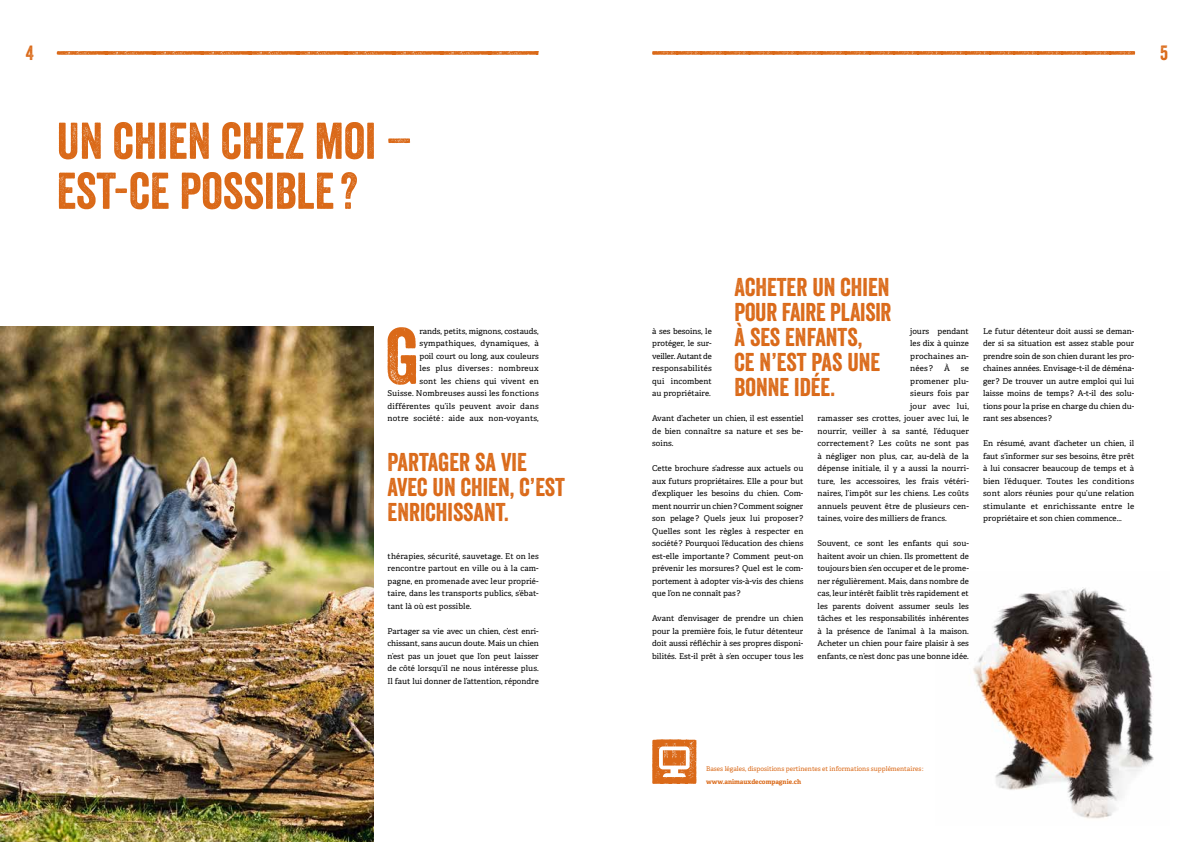
<style>
.page{position:relative;width:1191px;height:842px;background:#fff}
.page>*{position:absolute;margin:0;border:0;box-sizing:border-box;transform-origin:0 0}
.t1{font:77.1px "Veneer";color:#da6918}
.t2{font:50px/50px "Veneer";color:#da6918}
.t3{font:25px/25px "Veneer";color:#da6918}
.t4{font:20px "Veneer";color:#da6918}
.t5{font:8px/12.5px "Adelle Basic";letter-spacing:.005em;color:#000;text-align:justify}
.t6{font:6.5px "Adelle Basic";color:#da6918}
.t7{font:700 6.5px "Adelle Basic";color:#da6918}
</style>
<div class="page">
<svg style="left:57px;top:51px;width:482px;height:4px"></svg>
<svg style="left:652px;top:51px;width:483px;height:4px"></svg>
<img style="left:973px;top:587px;width:181px;height:232px">
<svg style="left:652px;top:740px;width:44px;height:44px"></svg>
<img style="left:0;top:326px;width:373px;height:516px">
<h3 class="t4" style="left:26px;top:41px;width:9px">4</h3>
<h3 class="t4" style="left:1160px;top:41px;width:9px">5</h3>
<h2 class="t2" style="left:57px;top:115px;width:357px">UN CHIEN CHEZ MOI –<br>EST-CE POSSIBLE?</h2>
<h1 class="t1" style="left:386px;top:309px;width:35px">G</h1>
<p class="t5" style="left:387px;top:325px;width:153px;text-align:right">rands, petits, mignons, costauds, sympathiques, dynamiques, à<br>poil court ou long, aux couleurs<br>les plus diverses : nombreux<br>sont les chiens qui vivent en<br>Suisse. Nombreuses aussi les fonctions différentes qu’ils peuvent avoir dans notre société : aide aux non-voyants,</p>
<h3 class="t3" style="left:387px;top:450px;width:179px">PARTAGER SA VIE<br>AVEC UN CHIEN, C’EST<br>ENRICHISSANT.</h3>
<p class="t5" style="left:387px;top:550px;width:153px">thérapies, sécurité, sauvetage. Et on les rencontre partout en ville ou à la cam&shy;pagne, en promenade avec leur proprié&shy;taire, dans les transports publics, s’ébat&shy;tant là où est possible.</p>
<p class="t5" style="left:387px;top:625px;width:153px">Partager sa vie avec un chien, c’est enri&shy;chissant, sans aucun doute. Mais un chien n’est pas un jouet que l’on peut laisser de côté lorsqu’il ne nous intéresse plus.<br>Il faut lui donner de l’attention, répondre</p>
<h3 class="t3" style="left:734px;top:275px;width:158px">ACHETER UN CHIEN<br>POUR FAIRE PLAISIR<br>À SES ENFANTS,<br>CE N’EST PAS UNE<br>BONNE IDÉE.</h3>
<p class="t5" style="left:652px;top:325px;width:61px">à ses besoins, le protéger, le sur&shy;veiller. Autant de responsabilités qui incombent au propriétaire.</p>
<p class="t5" style="left:652px;top:412px;width:153px">Avant d’acheter un chien, il est essentiel de bien connaître sa nature et ses be&shy;soins.</p>
<p class="t5" style="left:652px;top:462px;width:153px">Cette brochure s’adresse aux actuels ou aux futurs propriétaires. Elle a pour but d’expliquer les besoins du chien. Com&shy;ment nourrir un chien? Comment soigner son pelage ? Quels jeux lui proposer ?<br>Quelles sont les règles à respecter en société? Pourquoi l’éducation des chiens est-elle importante? Comment peut-on prévenir les morsures ? Quel est le com&shy;portement à adopter vis-à-vis des chiens que l’on ne connaît pas ?</p>
<p class="t5" style="left:652px;top:612px;width:153px">Avant d’envisager de prendre un chien pour la première fois, le futur détenteur doit aussi réfléchir à ses propres disponi&shy;bilités. Est-il prêt à s’en occuper tous les</p>
<p class="t5" style="left:910px;top:325px;width:60px">jours pendant les dix à quinze prochaines an&shy;nées ?</p>
<p class="t5" style="left:944px;top:362px;width:7px">À</p>
<p class="t5" style="left:960px;top:362px;width:10px">se</p>
<p class="t5" style="left:910px;top:375px;width:60px">promener plu-</p>
<p class="t5" style="left:910px;top:387px;width:60px">sieurs fois par</p>
<p class="t5" style="left:910px;top:400px;width:60px">jour avec lui,</p>
<p class="t5" style="left:817px;top:412px;width:153px">ramasser ses crottes, jouer avec lui, le</p>
<p class="t5" style="left:817px;top:425px;width:153px">nourrir, veiller à sa santé, l’éduquer</p>
<p class="t5" style="left:817px;top:437px;width:153px">correctement ? Les coûts ne sont pas</p>
<p class="t5" style="left:817px;top:450px;width:153px">à négliger non plus, car, au-delà de la</p>
<p class="t5" style="left:817px;top:462px;width:153px">dépense initiale, il y a aussi la nourri-</p>
<p class="t5" style="left:817px;top:475px;width:153px">ture, les accessoires, les frais vétéri-</p>
<p class="t5" style="left:817px;top:487px;width:153px">naires, l’impôt sur les chiens. Les coûts</p>
<p class="t5" style="left:817px;top:500px;width:153px">annuels peuvent être de plusieurs cen-</p>
<p class="t5" style="left:817px;top:512px;width:131px">taines, voire des milliers de francs.</p>
<p class="t5" style="left:817px;top:537px;width:153px">Souvent, ce sont les enfants qui sou&shy;haitent avoir un chien. Ils promettent de toujours bien s’en occuper et de le prome&shy;ner régulièrement. Mais, dans nombre de cas, leur intérêt faiblit très rapidement et les parents doivent assumer seuls les tâches et les responsabilités inhérentes à la présence de l’animal à la maison.<br>Acheter un chien pour faire plaisir à ses enfants, ce n’est donc pas une bonne idée.</p>
<p class="t5" style="left:983px;top:325px;width:153px">Le futur détenteur doit aussi se deman&shy;der si sa situation est assez stable pour prendre soin de son chien durant les pro&shy;chaines années. Envisage-t-il de déména&shy;ger ? De trouver un autre emploi qui lui laisse moins de temps ? A-t-il des solu&shy;tions pour la prise en charge du chien du&shy;rant ses absences ?</p>
<p class="t5" style="left:983px;top:437px;width:153px">En résumé, avant d’acheter un chien, il faut s’informer sur ses besoins, être prêt à lui consacrer beaucoup de temps et à bien l’éduquer. Toutes les conditions sont alors réunies pour qu’une relation stimulante et enrichissante entre le propriétaire et son chien commence...</p>
<p class="t6" style="left:706px;top:765px;width:219px">Bases légales, dispositions pertinentes et informations supplémentaires :</p>
<p class="t7" style="left:706px;top:777px;width:97px">www.animauxdecompagnie.ch</p>
</div>
